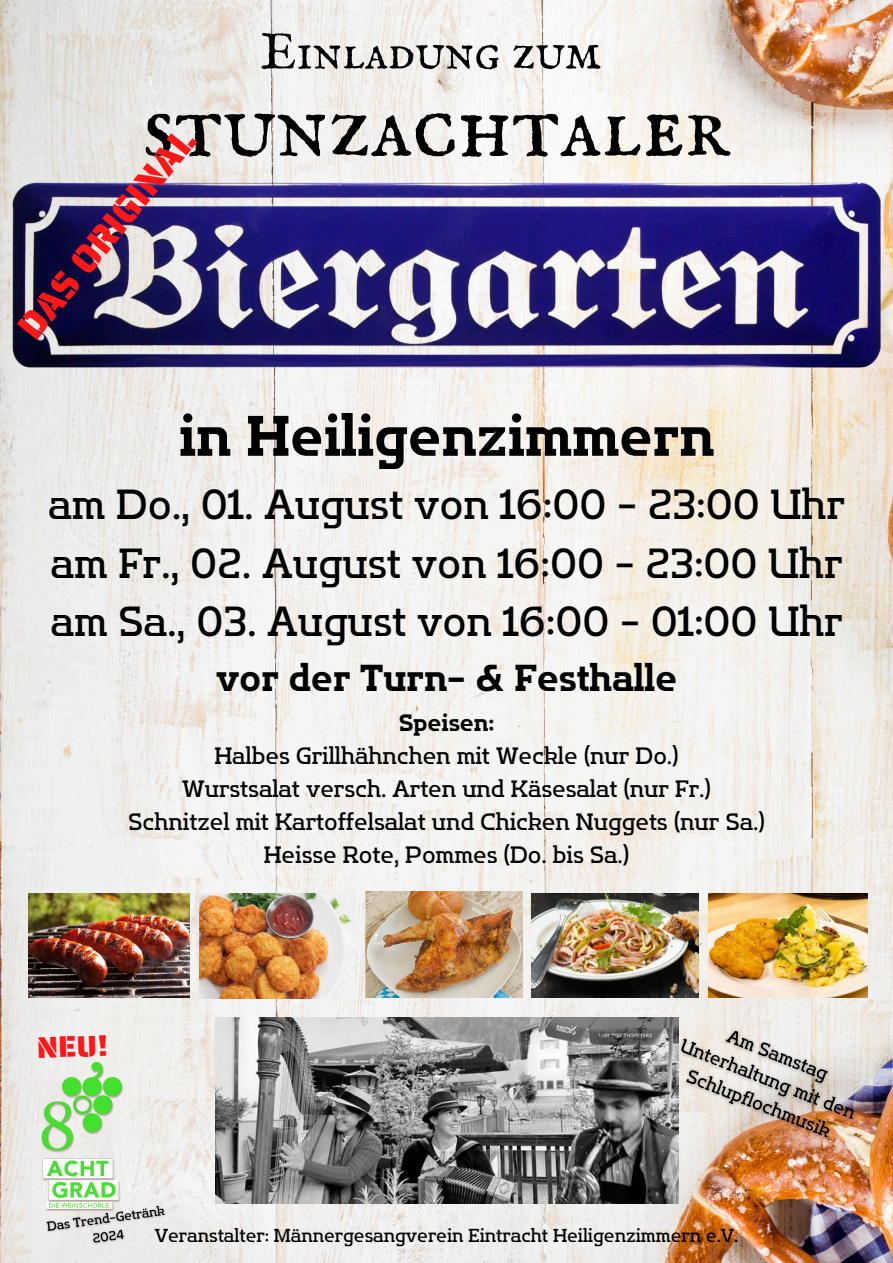
<style>
.page{position:relative;width:893px;height:1263px;background:#fff}
.page>*{position:absolute;margin:0;border:0;box-sizing:border-box;transform-origin:0 0}
.t1{font:93.75px "IM FELL English SC";color:#000}
.t2{font:57px "Flatory Slab 700";color:#000}
.t3{font:52.5px "IM FELL English SC";color:#000}
.t4{font:42px/58.5px "Flatory Slab 400";color:#000;text-align:justify}
.t5{font:37.5px "Flatory Slab 700";color:#000}
.t6{font:37.5px "Saira Stencil One";color:#ff1616}
.t7{font:29.85px "Saira Stencil One";color:#ff1616}
.t8{font:23.7px/33px "Flatory Slab 400";color:#000;text-align:center}
.t9{font:18.75px "Flatory Slab 400";color:#000}
.s1{font-family:"Flatory Slab 700"}
</style>
<div class="page">
<img style="left:0;top:0;width:893px;height:1263px">
<img style="left:11px;top:182px;width:871px;height:187px">
<img style="left:215px;top:1017px;width:463px;height:186px">
<img style="left:29px;top:893px;width:160px;height:105px">
<img style="left:532px;top:893px;width:166px;height:105px">
<img style="left:708px;top:893px;width:159px;height:105px">
<img style="left:365px;top:892px;width:157px;height:106px">
<img style="left:199px;top:893px;width:157px;height:105px">
<img style="left:659px;top:1003px;width:217px;height:155px">
<img style="left:37px;top:1059px;width:91px;height:153px">
<img style="left:41px;top:1198px;width:131px;height:61px">
<p class="t3" style="left:260px;top:21px;width:342px">Einladung zum</p>
<p class="t1" style="left:142px;top:71px;width:589px">stunzachtaler</p>
<p class="t6" style="left:2px;top:315px;width:259px;rotate:-51deg">DAS ORIGINAL</p>
<p class="t2" style="left:179px;top:403px;width:537px">in Heiligenzimmern</p>
<p class="t4" style="left:48px;top:476px;width:798px">am Do., 01. August von 16:00 - 23:00 Uhr am Fr., 02. August von 16:00 - 23:00 Uhr am Sa., 03. August von 16:00 - 01:00 Uhr</p>
<p class="t5" style="left:216px;top:656px;width:462px">vor der Turn- &amp; Festhalle</p>
<h4 class="t8" style="left:128px;top:706px;width:638px"><span class="s1">Speisen:<br></span>Halbes Grillhähnchen mit Weckle (nur Do.)<br>Wurstsalat versch. Arten und Käsesalat (nur Fr.)<br>Schnitzel mit Kartoffelsalat und Chicken Nuggets (nur Sa.)<br>Heisse Rote, Pommes (Do. bis Sa.)</h4>
<h6 class="t7" style="left:36px;top:1024px;width:73px;rotate:-2deg">NEU!</h6>
<p class="t9" style="left:155px;top:1225px;width:585px">Veranstalter: Männergesangverein Eintracht Heiligenzimmern e.V.</p>
</div>
